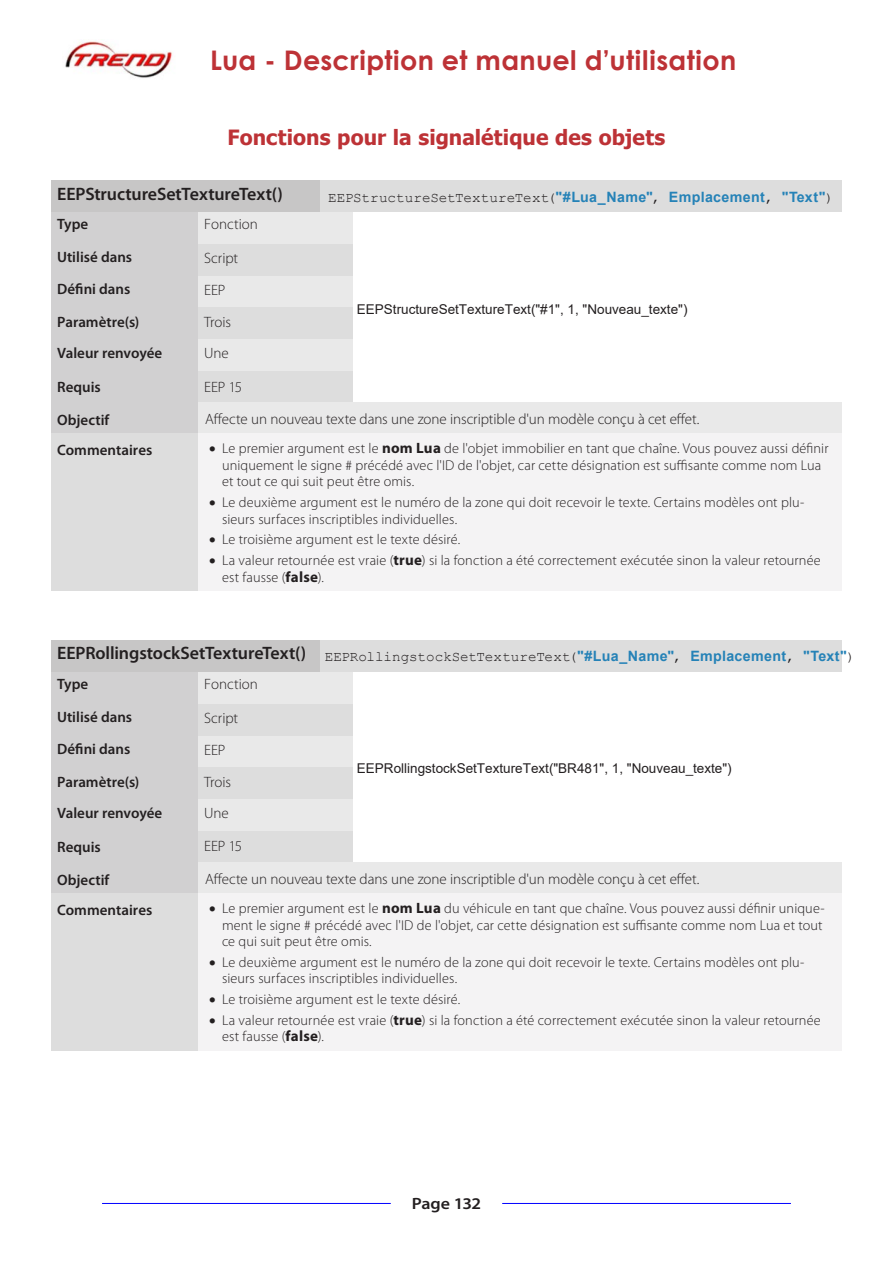
<style>
.page{position:relative;width:893px;height:1263px;background:#fff}
.page>*{position:absolute;margin:0;border:0;box-sizing:border-box;transform-origin:0 0}
.t1{font:700 27px "Century Gothic";letter-spacing:.015em;color:#bd3236}
.t2{font:700 21px "Tahoma";letter-spacing:.005em;color:#bd3236}
.t3{font:600 18px "Myriad Pro";letter-spacing:-.005em;color:#231f20}
.t4{font:600 16.35px "Myriad Pro";letter-spacing:-.01em;color:#231f20;scale:1.1 1}
.t5{font:300 15px "Myriad Pro";letter-spacing:-.005em;color:#231f20}
.t6{font:600 15px/32.5px "Myriad Pro";color:#231f20}
.t7{font:300 14.25px/16.5px "Myriad Pro";letter-spacing:.01em;color:#231f20}
.t8{font:14.25px "Courier New";letter-spacing:-.005em;color:#231f20}
.t9{font:13.5px "Arial";color:#231f20}
.s1{font-family:"Arial";font-weight:700;color:#2582b7}
.s2{font-weight:700;font-size:15px}
.s3{font-family:"Myriad Pro";font-weight:600;font-size:18px}
</style>
<div class="page">
<hr style="left:102px;top:1203px;width:289px;height:1px;background:#00f">
<hr style="left:502px;top:1203px;width:289px;height:1px;background:#00f">
<img style="left:65px;top:41px;width:108px;height:37px">
<div style="left:51px;top:181px;width:269px;height:31px;background:#c7c6c6"></div>
<div style="left:320px;top:181px;width:522px;height:31px;background:#ddd"></div>
<div style="left:51px;top:212px;width:149px;height:222px;background:#d1d0d1"></div>
<div style="left:51px;top:434px;width:149px;height:157px;background:#ddd"></div>
<div style="left:198px;top:212px;width:155px;height:32px;background:#e9e9e9"></div>
<div style="left:198px;top:244px;width:155px;height:32px;background:#ddd"></div>
<div style="left:198px;top:276px;width:155px;height:32px;background:#e9e9e9"></div>
<div style="left:198px;top:307px;width:155px;height:32px;background:#ddd"></div>
<div style="left:198px;top:339px;width:155px;height:32px;background:#e9e9e9"></div>
<div style="left:198px;top:371px;width:155px;height:32px;background:#ddd"></div>
<div style="left:198px;top:402px;width:643px;height:32px;background:#e9e9e9"></div>
<div style="left:198px;top:434px;width:643px;height:157px;background:#f4f3f4"></div>
<div style="left:51px;top:640px;width:269px;height:32px;background:#c7c6c6"></div>
<div style="left:320px;top:640px;width:522px;height:32px;background:#ddd"></div>
<div style="left:51px;top:672px;width:149px;height:222px;background:#d1d0d1"></div>
<div style="left:51px;top:893px;width:149px;height:157px;background:#ddd"></div>
<div style="left:198px;top:672px;width:155px;height:32px;background:#e9e9e9"></div>
<div style="left:198px;top:704px;width:155px;height:32px;background:#ddd"></div>
<div style="left:198px;top:736px;width:155px;height:32px;background:#e9e9e9"></div>
<div style="left:198px;top:767px;width:155px;height:32px;background:#ddd"></div>
<div style="left:198px;top:799px;width:155px;height:32px;background:#e9e9e9"></div>
<div style="left:198px;top:831px;width:155px;height:32px;background:#ddd"></div>
<div style="left:198px;top:862px;width:643px;height:32px;background:#e9e9e9"></div>
<div style="left:198px;top:893px;width:643px;height:157px;background:#f4f3f4"></div>
<h1 class="t1" style="left:210px;top:39px;width:527px">Lua - Description et manuel d’utilisation</h1>
<h2 class="t2" style="left:227px;top:122px;width:439px">Fonctions pour la signalétique des objets</h2>
<p class="t3" style="left:57px;top:184px;width:227px">EEPStructureSetTextureText()</p>
<p class="t8" style="left:328px;top:188px;width:507px">EEPStructureSetTextureText(<span class="s1">"#Lua_Name"</span>, <span class="s1">Emplacement</span>, <span class="s1">"Text"</span>)</p>
<p class="t6" style="left:57px;top:208px;width:77px">Type<br>Utilisé dans<br>Défini dans</p>
<p class="t6" style="left:57px;top:306px;width:84px">Paramètre(s)</p>
<p class="t6" style="left:57px;top:337px;width:107px">Valeur renvoyée</p>
<p class="t6" style="left:57px;top:371px;width:54px">Requis<br>Objectif</p>
<p class="t6" style="left:57px;top:434px;width:97px">Commentaires</p>
<p class="t5" style="left:204px;top:216px;width:55px">Fonction</p>
<p class="t5" style="left:204px;top:250px;width:35px">Script</p>
<p class="t5" style="left:204px;top:282px;width:23px">EEP</p>
<p class="t5" style="left:204px;top:314px;width:28px">Trois</p>
<p class="t5" style="left:204px;top:345px;width:26px">Une</p>
<p class="t5" style="left:204px;top:378px;width:39px">EEP 15</p>
<p class="t9" style="left:357px;top:299px;width:332px">EEPStructureSetTextureText("#1", 1, "Nouveau_texte")</p>
<p class="t5" style="left:205px;top:411px;width:496px">Affecte un nouveau texte dans une zone inscriptible d'un modèle conçu à cet effet.</p>
<p class="t7" style="left:222px;top:441px;width:608px;text-indent:-13px">• Le premier argument est le <span class="s2">nom Lua</span> de l'objet immobilier en tant que chaîne. Vous pouvez aussi définir uniquement le signe # précédé avec l'ID de l'objet, car cette désignation est suffisante comme nom Lua et tout ce qui suit peut être omis.</p>
<p class="t7" style="left:222px;top:494px;width:584px;text-indent:-13px">• Le deuxième argument est le numéro de la zone qui doit recevoir le texte. Certains modèles ont plu&shy;sieurs surfaces inscriptibles individuelles.</p>
<p class="t7" style="left:209px;top:532px;width:252px">• Le troisième argument est le texte désiré.</p>
<p class="t7" style="left:222px;top:552px;width:600px;text-indent:-13px">• La valeur retournée est vraie (<span class="s2">true</span>) si la fonction a été correctement exécutée sinon la valeur retournée est fausse (<span class="s2">false</span>).</p>
<p class="t8" style="left:57px;top:648px;width:799px"><span class="s3">EEPRollingstockSetTextureText()</span> EEPRollingstockSetTextureText(<span class="s1">"#Lua_Name"</span>, <span class="s1">Emplacement</span>, <span class="s1">"Text"</span>)</p>
<p class="t6" style="left:57px;top:668px;width:77px">Type<br>Utilisé dans<br>Défini dans</p>
<p class="t6" style="left:57px;top:766px;width:84px">Paramètre(s)</p>
<p class="t6" style="left:57px;top:797px;width:107px">Valeur renvoyée</p>
<p class="t6" style="left:57px;top:831px;width:54px">Requis<br>Objectif</p>
<p class="t6" style="left:57px;top:894px;width:97px">Commentaires</p>
<p class="t5" style="left:204px;top:676px;width:55px">Fonction</p>
<p class="t5" style="left:204px;top:709px;width:35px">Script</p>
<p class="t5" style="left:204px;top:741px;width:23px">EEP</p>
<p class="t5" style="left:204px;top:774px;width:28px">Trois</p>
<p class="t5" style="left:204px;top:804px;width:26px">Une</p>
<p class="t5" style="left:204px;top:838px;width:39px">EEP 15</p>
<p class="t9" style="left:357px;top:759px;width:376px">EEPRollingstockSetTextureText("BR481", 1, "Nouveau_texte")</p>
<p class="t5" style="left:205px;top:870px;width:496px">Affecte un nouveau texte dans une zone inscriptible d'un modèle conçu à cet effet.</p>
<p class="t7" style="left:222px;top:900px;width:604px;text-indent:-13px">• Le premier argument est le <span class="s2">nom Lua</span> du véhicule en tant que chaîne. Vous pouvez aussi définir unique&shy;ment le signe # précédé avec l'ID de l'objet, car cette désignation est suffisante comme nom Lua et tout ce qui suit peut être omis.</p>
<p class="t7" style="left:222px;top:954px;width:584px;text-indent:-13px">• Le deuxième argument est le numéro de la zone qui doit recevoir le texte. Certains modèles ont plu&shy;sieurs surfaces inscriptibles individuelles.</p>
<p class="t7" style="left:209px;top:991px;width:252px">• Le troisième argument est le texte désiré.</p>
<p class="t7" style="left:222px;top:1012px;width:600px;text-indent:-13px">• La valeur retournée est vraie (<span class="s2">true</span>) si la fonction a été correctement exécutée sinon la valeur retournée est fausse (<span class="s2">false</span>).</p>
<p class="t4" style="left:412px;top:1194px;width:65px">Page 132</p>
</div>
